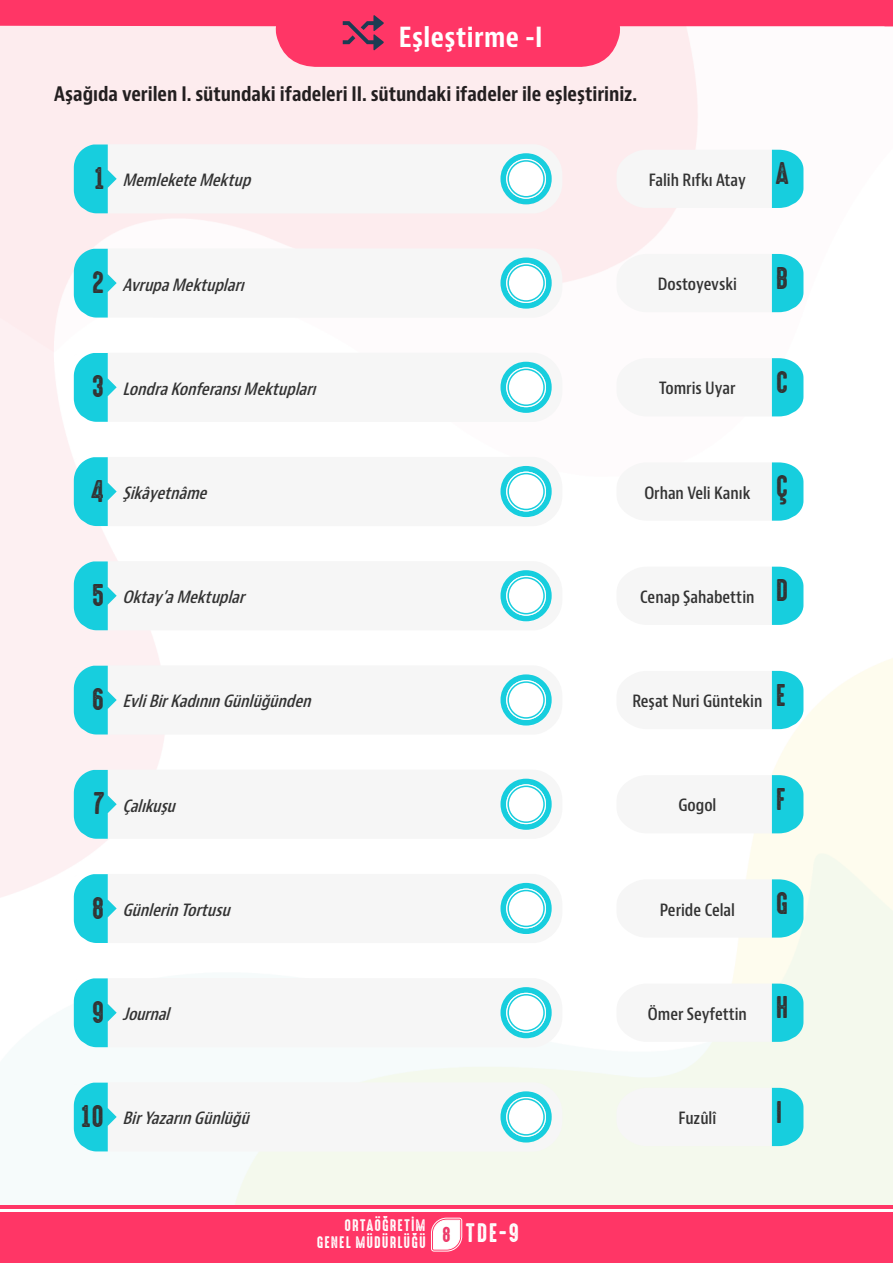
<style>
.page{position:relative;width:893px;height:1263px;background:#fff}
.page>*{position:absolute;margin:0;border:0;box-sizing:border-box;transform-origin:0 0}
.başlık{font:28.2px "High Voltage Rough";color:#333}
.etkinlikadı{font:700 condensed 27px "Bernino Sans";letter-spacing:.015em;color:#fff}
.t1{font:24px "High Voltage Rough";color:#fff}
.alt_bashlık{font:700 condensed 19.5px "Bernino Sans";letter-spacing:-.005em;color:#231f20}
.gövde_metin{font:italic 600 condensed 16.5px "Bernino Sans";color:#333}
.gövde_metin-2{font:600 condensed 16.5px "Bernino Sans";color:#333}
.t2{font:15px/17.2px "High Voltage Rough";letter-spacing:.075em;color:#fff;text-align:right}
.s1{font-size:19.5px;color:#eb3666}
</style>
<div class="page">
<div style="left:0;top:67px;width:608px;height:7px;background:#fdecee"></div>
<hr style="left:0;top:1205px;width:893px;height:4px;background:#ff3666">
<div style="left:0;top:1212px;width:893px;height:51px;background:#ff3666"></div>
<svg style="left:0;top:0;width:893px;height:67px;background:#fe809d"></svg>
<svg style="left:430px;top:1217px;width:33px;height:35px"></svg>
<svg style="left:616px;top:150px;width:187px;height:58px"></svg>
<svg style="left:74px;top:144px;width:488px;height:69px"></svg>
<svg style="left:616px;top:462px;width:187px;height:59px"></svg>
<svg style="left:74px;top:457px;width:488px;height:69px"></svg>
<svg style="left:616px;top:879px;width:187px;height:59px"></svg>
<svg style="left:74px;top:874px;width:488px;height:69px"></svg>
<svg style="left:616px;top:254px;width:187px;height:58px"></svg>
<svg style="left:74px;top:248px;width:488px;height:70px"></svg>
<svg style="left:616px;top:567px;width:187px;height:58px"></svg>
<svg style="left:74px;top:561px;width:488px;height:69px"></svg>
<svg style="left:616px;top:983px;width:187px;height:59px"></svg>
<svg style="left:74px;top:978px;width:488px;height:69px"></svg>
<svg style="left:616px;top:358px;width:187px;height:58px"></svg>
<svg style="left:74px;top:353px;width:488px;height:69px"></svg>
<svg style="left:616px;top:775px;width:187px;height:58px"></svg>
<svg style="left:74px;top:770px;width:488px;height:69px"></svg>
<svg style="left:616px;top:671px;width:187px;height:58px"></svg>
<svg style="left:74px;top:665px;width:488px;height:70px"></svg>
<svg style="left:616px;top:1088px;width:187px;height:58px"></svg>
<svg style="left:74px;top:1082px;width:488px;height:69px"></svg>
<svg style="left:343px;top:15px;width:41px;height:36px"></svg>
<p class="etkinlikadı" style="left:399px;top:20px;width:145px">Eşleştirme -I</p>
<p class="alt_bashlık" style="left:54px;top:82px;width:585px">Aşağıda verilen I. sütundaki ifadeleri II. sütundaki ifadeler ile eşleştiriniz.</p>
<p class="başlık" style="left:94px;top:157px;width:11px">1</p>
<p class="gövde_metin" style="left:122px;top:170px;width:135px">MemleketeMektup</p>
<p class="gövde_metin-2" style="left:649px;top:170px;width:99px">Falih Rıfkı Atay</p>
<p class="başlık" style="left:776px;top:152px;width:14px">A</p>
<p class="başlık" style="left:92px;top:261px;width:13px">2</p>
<p class="gövde_metin" style="left:122px;top:274px;width:128px">AvrupaMektupları</p>
<p class="gövde_metin-2" style="left:658px;top:274px;width:81px">Dostoyevski</p>
<p class="başlık" style="left:776px;top:256px;width:14px">B</p>
<p class="başlık" style="left:92px;top:365px;width:14px">3</p>
<p class="gövde_metin" style="left:122px;top:379px;width:200px">LondraKonferansıMektupları</p>
<p class="gövde_metin-2" style="left:659px;top:378px;width:78px">Tomris Uyar</p>
<p class="başlık" style="left:776px;top:361px;width:14px">C</p>
<p class="başlık" style="left:91px;top:469px;width:15px">4</p>
<p class="gövde_metin" style="left:122px;top:483px;width:91px">Şikâyetnâme</p>
<p class="gövde_metin-2" style="left:644px;top:483px;width:108px">Orhan Veli Kanık</p>
<p class="başlık" style="left:776px;top:465px;width:14px">Ç</p>
<p class="başlık" style="left:92px;top:574px;width:14px">5</p>
<p class="gövde_metin" style="left:122px;top:587px;width:129px">Oktay’aMektuplar</p>
<p class="gövde_metin-2" style="left:640px;top:587px;width:116px">Cenap Şahabettin</p>
<p class="başlık" style="left:776px;top:569px;width:14px">D</p>
<p class="başlık" style="left:92px;top:678px;width:14px">6</p>
<p class="gövde_metin" style="left:122px;top:691px;width:195px">EvliBirKadınınGünlüğünden</p>
<p class="gövde_metin-2" style="left:632px;top:691px;width:132px">Reşat Nuri Güntekin</p>
<p class="başlık" style="left:776px;top:673px;width:11px">E</p>
<p class="başlık" style="left:93px;top:782px;width:12px">7</p>
<p class="gövde_metin" style="left:122px;top:796px;width:59px">Çalıkuşu</p>
<p class="gövde_metin-2" style="left:678px;top:795px;width:40px">Gogol</p>
<p class="başlık" style="left:776px;top:777px;width:11px">F</p>
<p class="başlık" style="left:92px;top:886px;width:14px">8</p>
<p class="gövde_metin" style="left:122px;top:900px;width:114px">GünlerinTortusu</p>
<p class="gövde_metin-2" style="left:660px;top:899px;width:77px">Peride Celal</p>
<p class="başlık" style="left:776px;top:882px;width:14px">G</p>
<p class="başlık" style="left:92px;top:990px;width:14px">9</p>
<p class="gövde_metin" style="left:122px;top:1004px;width:54px">Journal</p>
<p class="gövde_metin-2" style="left:648px;top:1004px;width:101px">Ömer Seyfettin</p>
<p class="başlık" style="left:776px;top:986px;width:14px">H</p>
<p class="başlık" style="left:81px;top:1095px;width:25px">10</p>
<p class="gövde_metin" style="left:122px;top:1108px;width:133px">BirYazarınGünlüğü</p>
<p class="gövde_metin-2" style="left:678px;top:1108px;width:39px">Fuzûlî</p>
<p class="başlık" style="left:776px;top:1090px;width:8px">I</p>
<p class="t2" style="left:317px;top:1216px;width:110px">ORTAÖĞRETİM<br>GENEL MÜDÜRLÜĞÜ</p>
<h3 class="t1" style="left:442px;top:1215px;width:78px"><span class="s1">8</span> TDE-9</h3>
</div>
